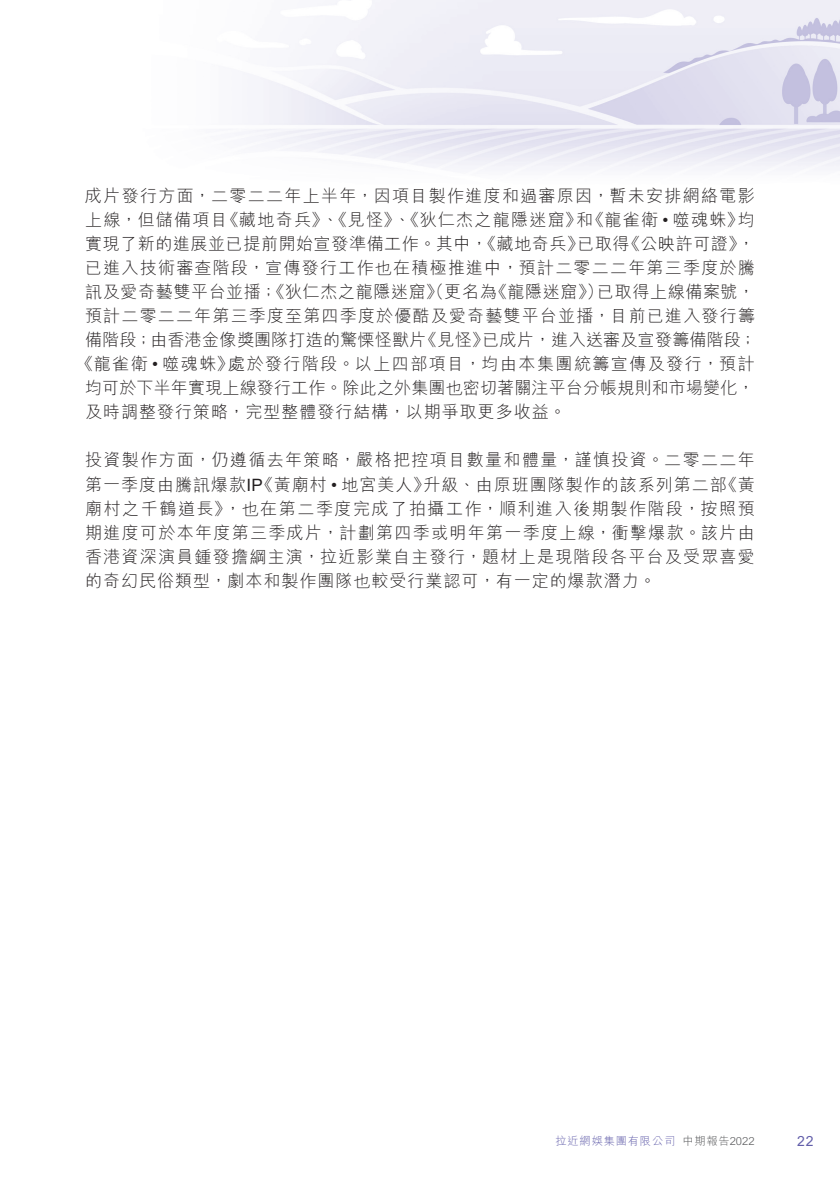
<style>
.page{position:relative;width:840px;height:1191px;background:#fff}
.page>*{position:absolute;margin:0;border:0;box-sizing:border-box;transform-origin:0 0}
.t1{font:300 17px/24px "M Hei HK";letter-spacing:.07em;color:#231f20;text-align:right}
.t2{font:300 17px/24px "M Hei HK";letter-spacing:.01em;color:#231f20}
.t3{font:300 17px "M Hei HK";letter-spacing:.035em;color:#231f20}
.t4{font:300 17px/24px "M Hei HK";letter-spacing:.09em;color:#231f20}
.t5{font:300 17px "M Hei HK";letter-spacing:.015em;color:#231f20}
.t6{font:14px "Arial";color:#635faa}
.t7{font:300 11.2px "M Hei HK";letter-spacing:.075em;color:#635faa}
.t8{font:300 11.2px "M Hei HK";letter-spacing:.01em;color:#57585a}
.s1{font-family:"Arial";font-weight:400}
</style>
<div class="page">
<img style="left:249px;top:0;width:590px;height:169px">
<p class="t1" style="left:85px;top:184px;width:671px">成片發行方面，二零二二年上半年，因項目製作進度和過審原因，暫未安排網絡電影均</p>
<p class="t1" style="left:222px;top:208px;width:522px">《藏地奇兵》、《見怪》、《狄仁杰之龍隱迷窟》《龍雀衛 <span class="s1">•</span> 噬魂蛛》</p>
<p class="t1" style="left:85px;top:208px;width:144px">上線，但儲備項目</p>
<p class="t1" style="left:575px;top:208px;width:18px">和</p>
<p class="t3" style="left:85px;top:235px;width:500px">實現了新的進展並已提前開始宣發準備工作。其中《，藏地奇兵》</p>
<p class="t1" style="left:85px;top:256px;width:671px">已進入技術審查階段，宣傳發行工作也在積極推進中，預計二零二二年第三季度於騰</p>
<p class="t3" style="left:596px;top:283px;width:159px">已取得上線備案號，</p>
<p class="t1" style="left:623px;top:232px;width:133px">《公映許可證，《</p>
<p class="t1" style="left:577px;top:232px;width:54px">已取得</p>
<p class="t3" style="left:85px;top:283px;width:413px">訊及愛奇藝雙平台並播；《狄仁杰之龍隱迷窟》（更名為</p>
<p class="t1" style="left:85px;top:304px;width:671px">預計二零二二年第三季度至第四季度於優酷及愛奇藝雙平台並播，目前已進入發行籌</p>
<p class="t5" style="left:482px;top:331px;width:275px">已成片，進入送審及宣發籌備階段;</p>
<p class="t1" style="left:490px;top:280px;width:114px">《龍隱迷窟》）</p>
<p class="t1" style="left:228px;top:328px;width:527px;text-align:left;text-indent:-143px">備階段；由香港金像獎團隊打造的驚慄怪獸片<br>處於發行階段。以上四部項目，均由本集團統籌宣傳及發行，預計</p>
<p class="t1" style="left:420px;top:328px;width:70px">《見怪》</p>
<p class="t2" style="left:85px;top:352px;width:670px;text-indent:-8px">《龍雀衛 <span class="s1">•</span> 噬魂蛛》<br>均可於下半年實現上線發行工作。除此之外集團也密切著關注平台分帳規則和市場變化，及時調整發行策略，完型整體發行結構，以期爭取更多收益。</p>
<p class="t1" style="left:85px;top:448px;width:671px">投資製作方面，仍遵循去年策略，嚴格把控項目數量和體量，謹慎投資。二零二二年《黃</p>
<p class="t1" style="left:256px;top:472px;width:174px">《黃廟村 <span class="s1">•</span> 地宮美人》</p>
<p class="t1" style="left:423px;top:472px;width:305px">升級、由原班團隊製作的該系列第二部</p>
<p class="t4" style="left:224px;top:472px;width:531px;text-indent:-139px">第一季度由騰訊爆款<span class="s1">IP<br></span>，也在第二季度完成了拍攝工作，順利進入後期製作階段，按照預</p>
<p class="t1" style="left:85px;top:496px;width:671px;text-align:left">廟村之千鶴道長》<br>期進度可於本年度第三季成片，計劃第四季或明年第一季度上線，衝擊爆款。該片由香港資深演員鍾發擔綱主演，拉近影業自主發行，題材上是現階段各平台及受眾喜愛的奇幻民俗類型，劇本和製作團隊也較受行業認可，有一定的爆款潛力。</p>
<p class="t7" style="left:555px;top:1135px;width:121px">拉近網娛集團有限公司</p>
<p class="t8" style="left:682px;top:1135px;width:74px">中期報告2022</p>
<p class="t6" style="left:796px;top:1131px;width:18px">22</p>
</div>
